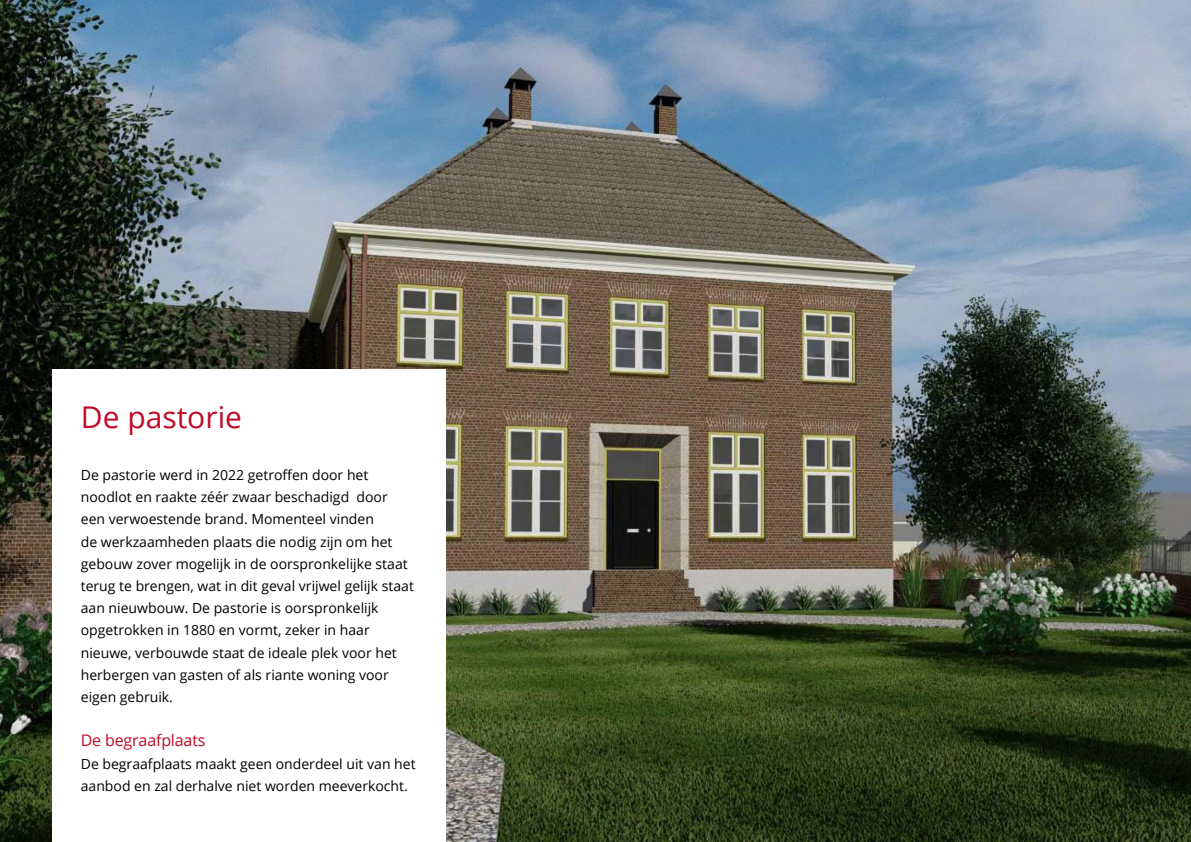
<style>
.page{position:relative;width:1191px;height:842px;background:#fff}
.page>*{position:absolute;margin:0;border:0;box-sizing:border-box;transform-origin:0 0}
.t1{font:30px "Open Sans";color:#c10a27}
.t2{font:16px "Open Sans";letter-spacing:-.01em;color:#c10a27}
.t3{font:14px/22.2px "Open Sans";color:#000}
</style>
<div class="page">
<img style="left:0;top:0;width:1191px;height:842px">
<div style="left:52px;top:370px;width:393px;height:472px;background:#fff"></div>
<p class="t1" style="left:81px;top:397px;width:163px">De pastorie</p>
<p class="t3" style="left:81px;top:463px;width:335px">De pastorie werd in 2022 getroffen door het noodlot en raakte zéér zwaar beschadigd door een verwoestende brand. Momenteel vinden<br>de werkzaamheden plaats die nodig zijn om het gebouw zover mogelijk in de oorspronkelijke staat terug te brengen, wat in dit geval vrijwel gelijk staat aan nieuwbouw. De pastorie is oorspronkelijk opgetrokken in 1880 en vormt, zeker in haar nieuwe, verbouwde staat de ideale plek voor het herbergen van gasten of als riante woning voor eigen gebruik.</p>
<p class="t2" style="left:81px;top:730px;width:126px">De begraafplaats</p>
<p class="t3" style="left:81px;top:752px;width:336px">De begraafplaats maakt geen onderdeel uit van het aanbod en zal derhalve niet worden meeverkocht.</p>
</div>
